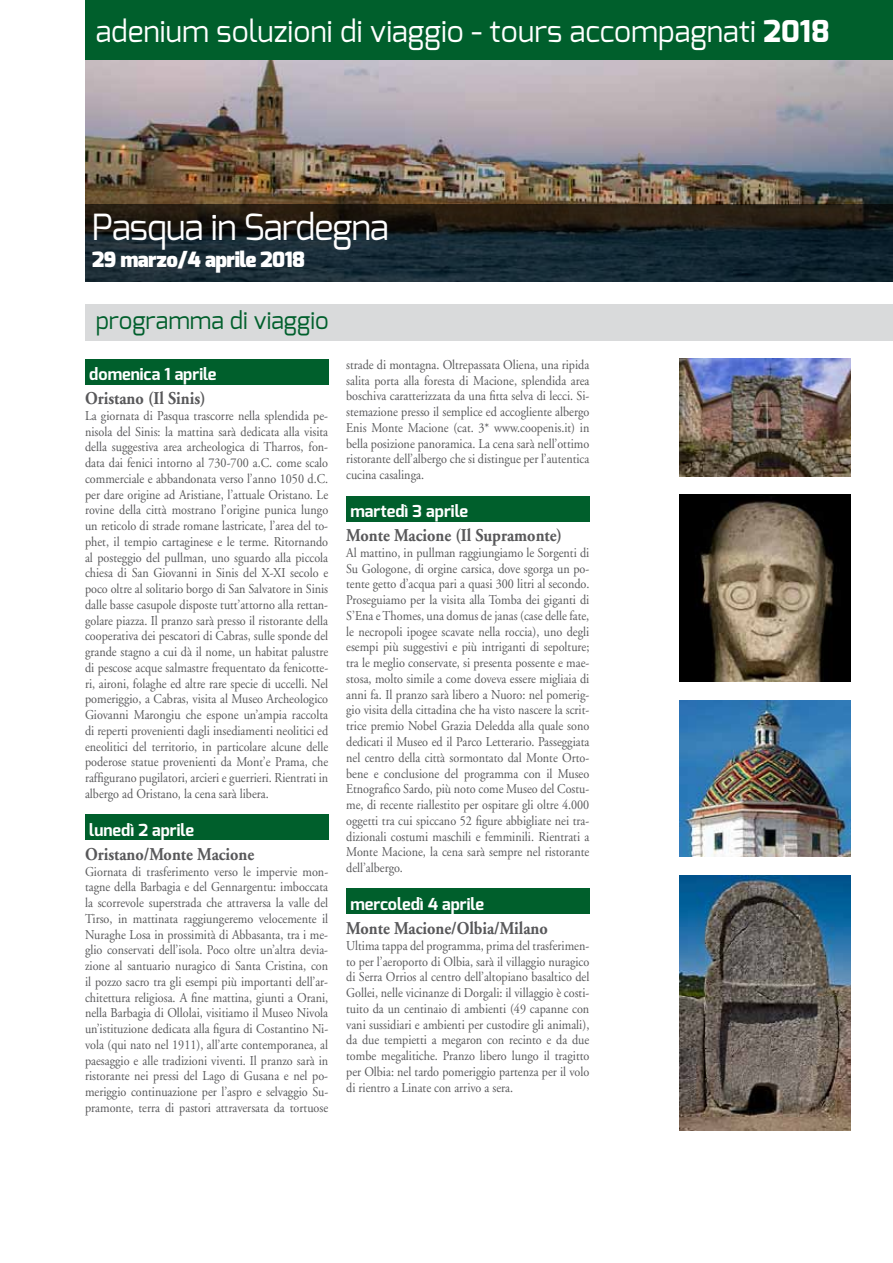
<style>
.page{position:relative;width:893px;height:1263px;background:#fff}
.page>*{position:absolute;margin:0;border:0;box-sizing:border-box;transform-origin:0 0}
.t1{font:36px "Exo";letter-spacing:-.025em;color:#fff}
.t2{font:30px "Exo";color:#fff}
.t3{font:24px "Exo";color:#005f2c}
.t4{font:900 21px "Exo";letter-spacing:-.025em;color:#fff}
.t5{font:700 18px "Adobe Garamond";color:#58585a;scale:.9 1}
.t6{font:700 16.5px "Exo";color:#fff}
.t7{font:13.5px/15.8px "Adobe Garamond";color:#58585a;text-align:justify;scale:.9 1}
.s1{font-weight:800}
</style>
<div class="page">
<img style="left:85px;top:60px;width:808px;height:144px">
<div style="left:85px;top:359px;width:243px;height:25px;background:#005f2c"></div>
<div style="left:85px;top:815px;width:243px;height:25px;background:#005f2c"></div>
<div style="left:346px;top:496px;width:243px;height:25px;background:#005f2c"></div>
<div style="left:346px;top:889px;width:243px;height:25px;background:#005f2c"></div>
<div style="left:85px;top:0;width:808px;height:60px;background:#005f2c"></div>
<svg style="left:85px;top:204px;width:808px;height:77px;background:#192327"></svg>
<div style="left:85px;top:304px;width:808px;height:36px;background:#d9dadb"></div>
<img style="left:679px;top:359px;width:171px;height:117px">
<img style="left:679px;top:495px;width:171px;height:187px">
<img style="left:679px;top:701px;width:171px;height:155px">
<img style="left:679px;top:875px;width:171px;height:255px">
<h2 class="t2" style="left:96px;top:12px;width:736px">adenium soluzioni di viaggio - tours accompagnati <span class="s1">2018</span></h2>
<h1 class="t1" style="left:92px;top:204px;width:298px">Pasqua in Sardegna</h1>
<h3 class="t4" style="left:92px;top:246px;width:215px">29 marzo/4 aprile 2018</h3>
<h3 class="t3" style="left:96px;top:305px;width:235px">programma di viaggio</h3>
<p class="t6" style="left:89px;top:363px;width:129px">domenica 1 aprile</p>
<h3 class="t5" style="left:85px;top:388px;width:136px">Oristano (Il Sinis)</h3>
<p class="t7" style="left:85px;top:408px;width:272px">La giornata di Pasqua trascorre nella splendida pe&shy;nisola del Sinis: la mattina sarà dedicata alla visita della suggestiva area archeologica di Tharros, fon&shy;data dai fenici intorno al 730-700 a.C. come scalo commerciale e abbandonata verso l’anno 1050 d.C. per dare origine ad Aristiane, l’attuale Oristano. Le rovine della città mostrano l’origine punica lungo un reticolo di strade romane lastricate, l’area del to&shy;phet, il tempio cartaginese e le terme. Ritornando al posteggio del pullman, uno sguardo alla piccola chiesa di San Giovanni in Sinis del X-XI secolo e poco oltre al solitario borgo di San Salvatore in Sinis dalle basse casupole disposte tutt’attorno alla rettan&shy;golare piazza. Il pranzo sarà presso il ristorante della cooperativa dei pescatori di Cabras, sulle sponde del grande stagno a cui dà il nome, un habitat palustre di pescose acque salmastre frequentato da fenicotte&shy;ri, aironi, folaghe ed altre rare specie di uccelli. Nel pomeriggio, a Cabras, visita al Museo Archeologico Giovanni Marongiu che espone un’ampia raccolta di reperti provenienti dagli insediamenti neolitici ed eneolitici del territorio, in particolare alcune delle poderose statue provenienti da Mont’e Prama, che raffigurano pugilatori, arcieri e guerrieri. Rientrati in albergo ad Oristano, la cena sarà libera.</p>
<p class="t6" style="left:89px;top:819px;width:106px">lunedì 2 aprile</p>
<h3 class="t5" style="left:85px;top:844px;width:190px">Oristano/Monte Macione</h3>
<p class="t7" style="left:85px;top:864px;width:272px">Giornata di trasferimento verso le impervie mon&shy;tagne della Barbagia e del Gennargentu: imboccata la scorrevole superstrada che attraversa la valle del Tirso, in mattinata raggiungeremo velocemente il Nuraghe Losa in prossimità di Abbasanta, tra i me&shy;glio conservati dell’isola. Poco oltre un’altra devia&shy;zione al santuario nuragico di Santa Cristina, con il pozzo sacro tra gli esempi più importanti dell’ar&shy;chitettura religiosa. A fine mattina, giunti a Orani, nella Barbagia di Ollolai, visitiamo il Museo Nivola un’istituzione dedicata alla figura di Costantino Ni&shy;vola (qui nato nel 1911), all’arte contemporanea, al paesaggio e alle tradizioni viventi. Il pranzo sarà in ristorante nei pressi del Lago di Gusana e nel po&shy;meriggio continuazione per l’aspro e selvaggio Su&shy;pramonte, terra di pastori attraversata da tortuose</p>
<p class="t7" style="left:346px;top:357px;width:272px">strade di montagna. Oltrepassata Oliena, una ripida salita porta alla foresta di Macione, splendida area boschiva caratterizzata da una fitta selva di lecci. Si&shy;stemazione presso il semplice ed accogliente albergo Enis Monte Macione (cat. 3* www.coopenis.it) in bella posizione panoramica. La cena sarà nell’ottimo ristorante dell’albergo che si distingue per l’autentica cucina casalinga.</p>
<p class="t6" style="left:350px;top:500px;width:119px">martedì 3 aprile</p>
<h3 class="t5" style="left:346px;top:526px;width:241px">Monte Macione (Il Supramonte)</h3>
<p class="t7" style="left:346px;top:545px;width:272px">Al mattino, in pullman raggiungiamo le Sorgenti di Su Gologone, di orgine carsica, dove sgorga un po&shy;tente getto d’acqua pari a quasi 300 litri al secondo.<br>Proseguiamo per la visita alla Tomba dei giganti di S’Ena e Thomes, una domus de janas (case delle fate, le necropoli ipogee scavate nella roccia), uno degli esempi più suggestivi e più intriganti di sepolture; tra le meglio conservate, si presenta possente e mae&shy;stosa, molto simile a come doveva essere migliaia di anni fa. Il pranzo sarà libero a Nuoro: nel pomerig&shy;gio visita della cittadina che ha visto nascere la scrit&shy;trice premio Nobel Grazia Deledda alla quale sono dedicati il Museo ed il Parco Letterario. Passeggiata nel centro della città sormontato dal Monte Orto&shy;bene e conclusione del programma con il Museo Etnografico Sardo, più noto come Museo del Costu&shy;me, di recente riallestito per ospitare gli oltre 4.000 oggetti tra cui spiccano 52 figure abbigliate nei tra&shy;dizionali costumi maschili e femminili. Rientrati a Monte Macione, la cena sarà sempre nel ristorante dell’albergo.</p>
<p class="t6" style="left:350px;top:893px;width:135px">mercoledì 4 aprile</p>
<h3 class="t5" style="left:346px;top:918px;width:226px">Monte Macione/Olbia/Milano</h3>
<p class="t7" style="left:346px;top:938px;width:272px">Ultima tappa del programma, prima del trasferimen&shy;to per l’aeroporto di Olbia, sarà il villaggio nuragico di Serra Orrios al centro dell’altopiano basaltico del Gollei, nelle vicinanze di Dorgali: il villaggio è costi&shy;tuito da un centinaio di ambienti (49 capanne con vani sussidiari e ambienti per custodire gli animali), da due tempietti a megaron con recinto e da due tombe megalitiche. Pranzo libero lungo il tragitto per Olbia: nel tardo pomeriggio partenza per il volo di rientro a Linate con arrivo a sera.</p>
</div>
